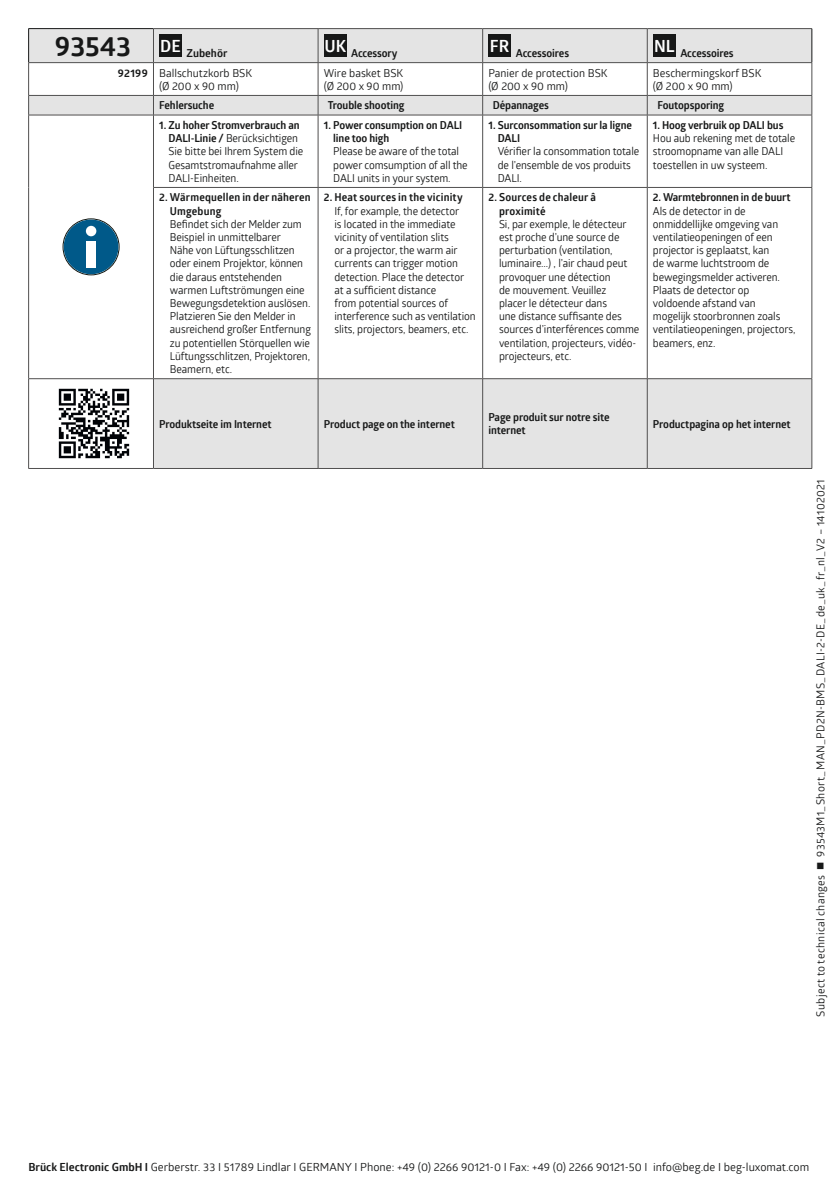
<style>
.page{position:relative;width:840px;height:1191px;background:#fff}
.page>*{position:absolute;margin:0;border:0;box-sizing:border-box;transform-origin:0 0}
.t1{font:11.2px "Glober";color:#171818}
.t2{font:11px/13.2px "Glober";letter-spacing:-.01em;color:#171818}
.t3{font:700 11px/13.2px "Glober";letter-spacing:-.01em;color:#171818}
.t4{font:700 11px/13.2px "Glober";letter-spacing:.015em;color:#171818}
.t5{font:11px "Glober";letter-spacing:.025em;color:#171818}
.s1{font-size:28px}
.s2{font-weight:700}
</style>
<div class="page">
<svg style="left:29px;top:29px;width:782px;height:439px"></svg>
<hr style="left:28px;top:28px;width:125px;height:1px;background:#171818">
<hr style="left:28px;top:29px;width:1px;height:33px;background:#171818">
<hr style="left:811px;top:29px;width:1px;height:33px;background:#171818">
<hr style="left:153px;top:28px;width:165px;height:1px;background:#504f4f">
<hr style="left:153px;top:29px;width:1px;height:33px;background:#504f4f">
<hr style="left:318px;top:28px;width:164px;height:1px;background:#504f4f">
<hr style="left:317px;top:29px;width:1px;height:33px;background:#504f4f">
<hr style="left:482px;top:28px;width:165px;height:1px;background:#504f4f">
<hr style="left:482px;top:29px;width:1px;height:33px;background:#504f4f">
<hr style="left:647px;top:28px;width:164px;height:1px;background:#504f4f">
<hr style="left:646px;top:29px;width:1px;height:33px;background:#504f4f">
<hr style="left:28px;top:62px;width:125px;height:1px;background:#504f4f">
<hr style="left:28px;top:63px;width:1px;height:32px;background:#504f4f">
<hr style="left:153px;top:62px;width:165px;height:1px;background:#504f4f">
<hr style="left:153px;top:63px;width:1px;height:32px;background:#504f4f">
<hr style="left:318px;top:62px;width:164px;height:1px;background:#504f4f">
<hr style="left:317px;top:63px;width:1px;height:32px;background:#504f4f">
<hr style="left:482px;top:62px;width:165px;height:1px;background:#504f4f">
<hr style="left:482px;top:63px;width:1px;height:32px;background:#504f4f">
<hr style="left:647px;top:62px;width:164px;height:1px;background:#504f4f">
<hr style="left:646px;top:63px;width:1px;height:32px;background:#504f4f">
<hr style="left:811px;top:63px;width:1px;height:32px;background:#504f4f">
<hr style="left:28px;top:95px;width:125px;height:1px;background:#504f4f">
<svg style="left:28px;top:96px;width:1px;height:19px"></svg>
<hr style="left:153px;top:95px;width:165px;height:1px;background:#504f4f">
<svg style="left:153px;top:96px;width:1px;height:19px"></svg>
<hr style="left:318px;top:95px;width:164px;height:1px;background:#504f4f">
<svg style="left:317px;top:96px;width:1px;height:19px"></svg>
<hr style="left:482px;top:95px;width:165px;height:1px;background:#504f4f">
<svg style="left:482px;top:96px;width:1px;height:19px"></svg>
<hr style="left:647px;top:95px;width:164px;height:1px;background:#504f4f">
<svg style="left:646px;top:96px;width:1px;height:19px"></svg>
<svg style="left:811px;top:96px;width:1px;height:19px"></svg>
<hr style="left:28px;top:115px;width:125px;height:1px;background:#504f4f">
<hr style="left:28px;top:115px;width:1px;height:72px;background:#504f4f">
<hr style="left:28px;top:187px;width:1px;height:191px;background:#504f4f">
<hr style="left:153px;top:115px;width:165px;height:1px;background:#504f4f">
<hr style="left:153px;top:115px;width:1px;height:72px;background:#504f4f">
<hr style="left:318px;top:115px;width:164px;height:1px;background:#504f4f">
<hr style="left:317px;top:115px;width:1px;height:72px;background:#504f4f">
<hr style="left:482px;top:115px;width:165px;height:1px;background:#504f4f">
<hr style="left:482px;top:115px;width:1px;height:72px;background:#504f4f">
<hr style="left:647px;top:115px;width:164px;height:1px;background:#504f4f">
<hr style="left:646px;top:115px;width:1px;height:72px;background:#504f4f">
<hr style="left:811px;top:115px;width:1px;height:72px;background:#504f4f">
<hr style="left:153px;top:187px;width:165px;height:1px;background:#504f4f">
<hr style="left:153px;top:188px;width:1px;height:190px;background:#504f4f">
<hr style="left:318px;top:187px;width:164px;height:1px;background:#504f4f">
<hr style="left:317px;top:188px;width:1px;height:190px;background:#504f4f">
<hr style="left:482px;top:187px;width:165px;height:1px;background:#504f4f">
<hr style="left:482px;top:188px;width:1px;height:190px;background:#504f4f">
<hr style="left:647px;top:187px;width:164px;height:1px;background:#504f4f">
<hr style="left:646px;top:188px;width:1px;height:190px;background:#504f4f">
<hr style="left:811px;top:188px;width:1px;height:190px;background:#504f4f">
<hr style="left:28px;top:378px;width:125px;height:1px;background:#504f4f">
<hr style="left:28px;top:379px;width:1px;height:89px;background:#504f4f">
<hr style="left:153px;top:378px;width:165px;height:1px;background:#504f4f">
<hr style="left:153px;top:379px;width:1px;height:89px;background:#504f4f">
<hr style="left:318px;top:378px;width:164px;height:1px;background:#504f4f">
<hr style="left:317px;top:379px;width:1px;height:89px;background:#504f4f">
<hr style="left:482px;top:378px;width:165px;height:1px;background:#504f4f">
<hr style="left:482px;top:379px;width:1px;height:89px;background:#504f4f">
<hr style="left:647px;top:378px;width:164px;height:1px;background:#504f4f">
<hr style="left:646px;top:379px;width:1px;height:89px;background:#504f4f">
<hr style="left:811px;top:379px;width:1px;height:89px;background:#504f4f">
<hr style="left:28px;top:468px;width:125px;height:1px;background:#504f4f">
<hr style="left:153px;top:468px;width:165px;height:1px;background:#504f4f">
<hr style="left:318px;top:468px;width:164px;height:1px;background:#504f4f">
<hr style="left:482px;top:468px;width:165px;height:1px;background:#504f4f">
<hr style="left:647px;top:468px;width:164px;height:1px;background:#504f4f">
<div style="left:159px;top:34px;width:23px;height:23px;background:#171818"></div>
<div style="left:323px;top:34px;width:23px;height:23px;background:#171818"></div>
<div style="left:488px;top:34px;width:22px;height:23px;background:#171818"></div>
<div style="left:652px;top:34px;width:23px;height:23px;background:#171818"></div>
<svg style="left:63px;top:218px;width:56px;height:56px"></svg>
<div style="left:86px;top:226px;width:10px;height:10px;background:#fff;border-radius:50%"></div>
<div style="left:86px;top:241px;width:10px;height:26px;background:#fff"></div>
<img style="left:54px;top:384px;width:79px;height:79px">
<p class="t3" style="left:55px;top:46px;width:174px"><span class="s1">93543</span> <sup>DE</sup> Zubehör</p>
<p class="t3" style="left:324px;top:46px;width:75px"><sup>UK</sup> Accessory</p>
<p class="t3" style="left:489px;top:46px;width:81px"><sup>FR</sup> Accessoires</p>
<p class="t3" style="left:653px;top:46px;width:81px"><sup>NL</sup> Accessoires</p>
<p class="t2" style="left:159px;top:66px;width:94px;text-indent:-41px"><span class="s2">92199</span> Ballschutzkorb BSK (Ø 200 x 90 mm)</p>
<p class="t2" style="left:323px;top:66px;width:81px">Wire basket BSK (Ø 200 x 90 mm)</p>
<p class="t2" style="left:488px;top:66px;width:121px">Panier de protection BSK (Ø 200 x 90 mm)</p>
<p class="t2" style="left:652px;top:66px;width:110px">Beschermingskorf BSK (Ø 200 x 90 mm)</p>
<p class="t3" style="left:159px;top:99px;width:56px">Fehlersuche</p>
<p class="t3" style="left:328px;top:99px;width:78px">Trouble shooting</p>
<p class="t3" style="left:492px;top:99px;width:58px">Dépannages</p>
<p class="t3" style="left:657px;top:99px;width:68px">Foutopsporing</p>
<p class="t2" style="left:168px;top:118px;width:136px;text-indent:-9px"><span class="s2">1. Zu hoher Stromverbrauch an<br>DALI-Linie /</span> Berücksichtigen<br>Sie bitte bei Ihrem System die<br>Gesamtstromaufnahme aller<br>DALI-Einheiten.</p>
<p class="t3" style="left:333px;top:118px;width:130px;text-indent:-9px">1. Power consumption on DALI line too high</p>
<p class="t3" style="left:497px;top:118px;width:136px;text-indent:-9px">1. Surconsommation sur la ligne<br>DALI</p>
<p class="t2" style="left:497px;top:144px;width:143px">Vérifier la consommation totale de l’ensemble de vos produits<br>DALI.</p>
<p class="t3" style="left:652px;top:118px;width:132px">1. Hoog verbruik op DALI bus</p>
<p class="t2" style="left:652px;top:131px;width:144px">Hou aub rekening met de totale stroomopname van alle DALI toestellen in uw systeem.</p>
<p class="t2" style="left:333px;top:144px;width:136px">Please be aware of the total power comsumption of all the<br>DALI units in your system.</p>
<p class="t4" style="left:170px;top:191px;width:142px;text-indent:-11px">2. Wärmequellen in der näheren<br>Umgebung</p>
<p class="t2" style="left:170px;top:217px;width:142px">Befindet sich der Melder zum<br>Beispiel in unmittelbarer<br>Nähe von Lüftungsschlitzen oder einem Projektor, können die daraus entstehenden warmen Luftströmungen eine<br>Bewegungsdetektion auslösen.<br>Platzieren Sie den Melder in ausreichend großer Entfernung zu potentiellen Störquellen wie<br>Lüftungsschlitzen, Projektoren,<br>Beamern, etc.</p>
<p class="t4" style="left:323px;top:191px;width:140px">2. Heat sources in the vicinity</p>
<p class="t2" style="left:334px;top:204px;width:143px">If, for example, the detector<br>is located in the immediate vicinity of ventilation slits<br>or a projector, the warm air currents can trigger motion detection. Place the detector at a sufficient distance<br>from potential sources of interference such as ventilation slits, projectors, beamers, etc.</p>
<p class="t4" style="left:499px;top:191px;width:98px;text-indent:-11px">2. Sources de chaleur â proximité</p>
<p class="t2" style="left:499px;top:217px;width:142px">Si, par exemple, le détecteur est proche d’une source de perturbation (ventilation, luminaire...) , l’air chaud peut provoquer une détection<br>de mouvement. Veuillez<br>placer le détecteur dans<br>une distance suffisante des sources d’interférences comme ventilation, projecteurs, vidéo&shy;projecteurs, etc.</p>
<p class="t3" style="left:652px;top:191px;width:139px">2. Warmtebronnen in de buurt</p>
<p class="t2" style="left:652px;top:204px;width:144px">Als de detector in de onmiddellijke omgeving van ventilatieopeningen of een projector is geplaatst, kan<br>de warme luchtstroom de bewegingsmelder activeren.<br>Plaats de detector op voldoende afstand van mogelijk stoorbronnen zoals ventilatieopeningen, projectors, beamers, enz.</p>
<p class="t3" style="left:159px;top:417px;width:114px">Produktseite im Internet</p>
<p class="t3" style="left:323px;top:417px;width:132px">Product page on the internet</p>
<p class="t3" style="left:488px;top:410px;width:123px">Page produit sur notre site internet</p>
<p class="t3" style="left:652px;top:417px;width:139px">Productpagina op het internet</p>
<p class="t5" style="left:812px;top:1016px;width:539px;rotate:-90deg">Subject to technical changes ■ 93543M1_Short_MAN_PD2N-BMS_DALI-2-DE_de_uk_fr_nl_V2 – 14102021</p>
<p class="t1" style="left:28px;top:1159px;width:782px"><span class="s2">Brück Electronic GmbH I</span> Gerberstr. 33 I 51789 Lindlar I GERMANY I Phone: +49 (0) 2266 90121-0 I Fax: +49 (0) 2266 90121-50 I info@beg.de I beg-luxomat.com</p>
</div>
